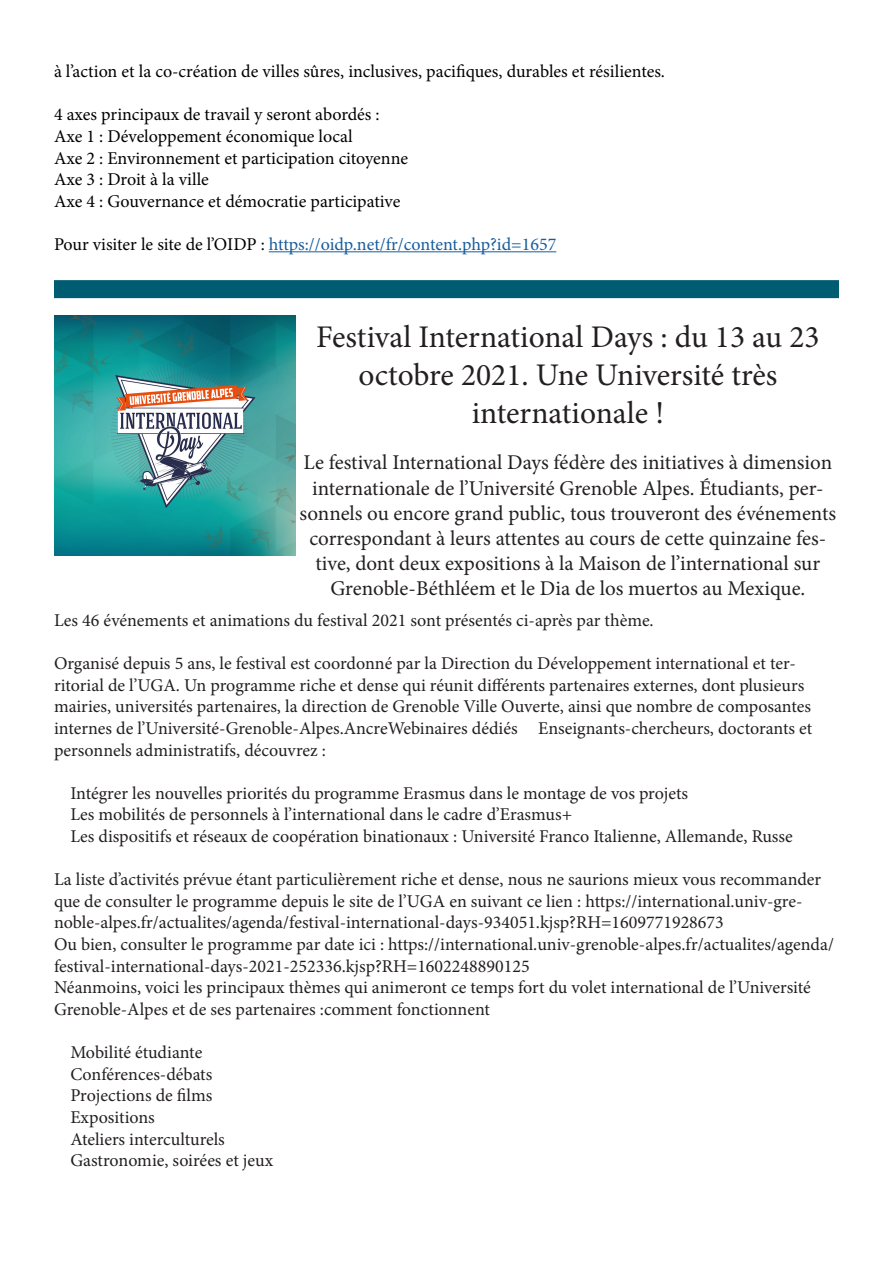
<style>
.page{position:relative;width:893px;height:1263px;background:#fff}
.page>*{position:absolute;margin:0;border:0;box-sizing:border-box;transform-origin:0 0}
.titre_article_1{font:31.5px/37.8px "Minion Pro";letter-spacing:-.005em;color:#231f20;text-align:center}
.t1{font:21px/25.2px "Minion Pro";color:#231f20;text-align:center}
.contenu_article{font:18px/21.6px "Minion Pro";color:#231f20}
.contenu_article-2{font:18px "Minion Pro";color:#000}
.contenu_article-3{font:18px "Minion Pro";letter-spacing:-.005em;color:#175d9e}
.s1{color:#000}
</style>
<div class="page">
<div style="left:54px;top:280px;width:785px;height:18px;background:#005c71"></div>
<hr style="left:269px;top:251px;width:287px;height:1px;background:#175d9e">
<img style="left:54px;top:315px;width:242px;height:240px">
<p class="contenu_article-2" style="left:54px;top:59px;width:613px">à l’action et la co-création de villes sûres, inclusives, pacifiques, durables et résilientes.</p>
<p class="contenu_article-2" style="left:54px;top:103px;width:327px">4 axes principaux de travail y seront abordés :</p>
<p class="contenu_article-2" style="left:54px;top:124px;width:300px">Axe 1 : Développement économique local</p>
<p class="contenu_article-2" style="left:54px;top:146px;width:356px">Axe 2 : Environnement et participation citoyenne</p>
<p class="contenu_article-2" style="left:54px;top:167px;width:156px">Axe 3 : Droit à la ville</p>
<p class="contenu_article-2" style="left:54px;top:189px;width:348px">Axe 4 : Gouvernance et démocratie participative</p>
<p class="contenu_article-3" style="left:54px;top:232px;width:504px"><span class="s1">Pour visiter le site de l’OIDP :</span> https://oidp.net/fr/content.php?id=1657</p>
<p class="titre_article_1" style="left:316px;top:318px;width:505px">Festival International Days : du 13 au 23 octobre 2021. Une Université très</p>
<p class="titre_article_1" style="left:472px;top:394px;width:194px">internationale !</p>
<p class="t1" style="left:300px;top:450px;width:538px">Le festival International Days fédère des initiatives à dimension internationale de l’Université Grenoble Alpes. Étudiants, per&shy;sonnels ou encore grand public, tous trouveront des événements correspondant à leurs attentes au cours de cette quinzaine fes&shy;tive, dont deux expositions à la Maison de l’international sur Grenoble-Béthléem et le Dia de los muertos au Mexique.</p>
<p class="contenu_article" style="left:54px;top:610px;width:601px">Les 46 événements et animations du festival 2021 sont présentés ci-après par thème.</p>
<p class="contenu_article" style="left:54px;top:653px;width:760px">Organisé depuis 5 ans, le festival est coordonné par la Direction du Développement international et ter&shy;ritorial de l’UGA. Un programme riche et dense qui réunit différents partenaires externes, dont plusieurs mairies, universités partenaires, la direction de Grenoble Ville Ouverte, ainsi que nombre de composantes internes de l’Université-Grenoble-Alpes.AncreWebinaires dédiés Enseignants-chercheurs, doctorants et personnels administratifs, découvrez :</p>
<p class="contenu_article" style="left:70px;top:782px;width:619px">Intégrer les nouvelles priorités du programme Erasmus dans le montage de vos projets</p>
<p class="contenu_article" style="left:70px;top:804px;width:503px">Les mobilités de personnels à l’international dans le cadre d’Erasmus+</p>
<p class="contenu_article" style="left:70px;top:826px;width:724px">Les dispositifs et réseaux de coopération binationaux : Université Franco Italienne, Allemande, Russe</p>
<p class="contenu_article" style="left:54px;top:869px;width:769px">La liste d’activités prévue étant particulièrement riche et dense, nous ne saurions mieux vous recommander que de consulter le programme depuis le site de l’UGA en suivant ce lien : https://international.univ-gre&shy;noble-alpes.fr/actualites/agenda/festival-international-days-934051.kjsp?RH=1609771928673</p>
<p class="contenu_article" style="left:54px;top:934px;width:781px">Ou bien, consulter le programme par date ici : https://international.univ-grenoble-alpes.fr/actualites/agenda/ festival-international-days-2021-252336.kjsp?RH=1602248890125</p>
<p class="contenu_article" style="left:54px;top:977px;width:758px">Néanmoins, voici les principaux thèmes qui animeront ce temps fort du volet international de l’Université<br>Grenoble-Alpes et de ses partenaires :comment fonctionnent</p>
<p class="contenu_article" style="left:70px;top:1042px;width:133px">Mobilité étudiante</p>
<p class="contenu_article" style="left:70px;top:1063px;width:144px">Conférences-débats</p>
<p class="contenu_article" style="left:70px;top:1085px;width:144px">Projections de films</p>
<p class="contenu_article" style="left:70px;top:1106px;width:86px">Expositions</p>
<p class="contenu_article" style="left:70px;top:1128px;width:156px">Ateliers interculturels</p>
<p class="contenu_article" style="left:70px;top:1150px;width:204px">Gastronomie, soirées et jeux</p>
</div>
